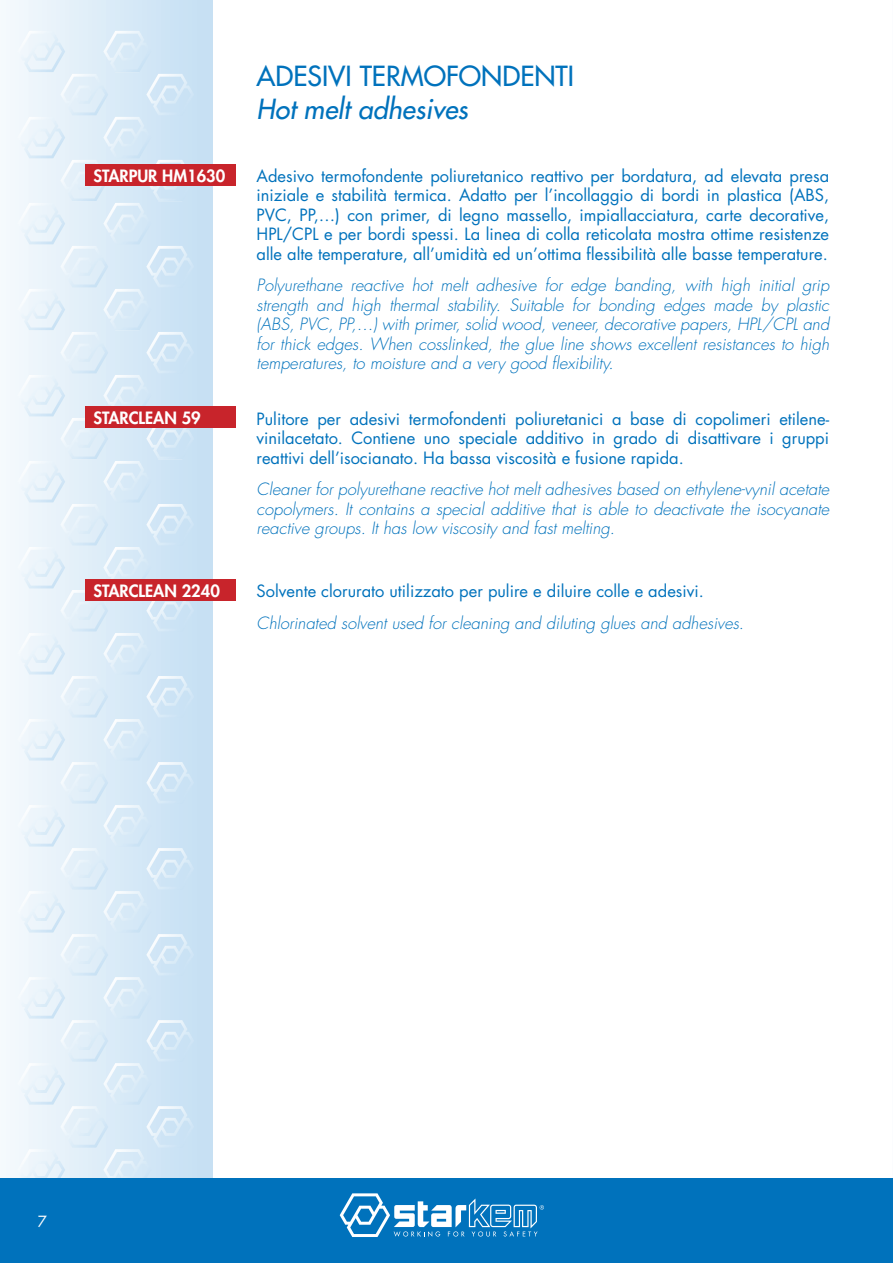
<style>
.page{position:relative;width:893px;height:1263px;background:#fff}
.page>*{position:absolute;margin:0;border:0;box-sizing:border-box;transform-origin:0 0}
.t1{font:500 27px "Futura Std";color:#0072bc}
.t2{font:italic 500 27px "Futura Std";color:#0072bc}
.t3{font:16.5px/19.5px "Futura Std";color:#0072bc;text-align:justify}
.t4{font:italic 300 16.5px/19.5px "Futura Std";color:#0072bc;text-align:justify}
.t5{font:800 16.5px "Futura Std";color:#fff}
.t6{font:15px "Futura Std";color:#fff}
</style>
<div class="page">
<hr style="left:892px;top:0;width:1px;height:1263px;background:#f8fafd">
<div style="left:0;top:0;width:25px;height:1263px;background:#f6fafd"></div>
<div style="left:15px;top:0;width:28px;height:1263px;background:#f2f8fc"></div>
<div style="left:29px;top:0;width:28px;height:1263px;background:#eef5fb"></div>
<div style="left:47px;top:0;width:28px;height:1263px;background:#eaf3fa"></div>
<div style="left:65px;top:0;width:28px;height:1263px;background:#e6f1f9"></div>
<div style="left:79px;top:0;width:28px;height:1263px;background:#e2eff9"></div>
<div style="left:97px;top:0;width:28px;height:1263px;background:#deedf8"></div>
<div style="left:111px;top:0;width:28px;height:1263px;background:#daebf8"></div>
<div style="left:129px;top:0;width:28px;height:1263px;background:#d6e9f7"></div>
<div style="left:147px;top:0;width:28px;height:1263px;background:#d2e6f6"></div>
<div style="left:161px;top:0;width:28px;height:1263px;background:#cee4f5"></div>
<div style="left:179px;top:0;width:28px;height:1263px;background:#cae2f5"></div>
<div style="left:197px;top:0;width:15px;height:1263px;background:#c7e0f3"></div>
<img style="left:25px;top:31px;width:40px;height:41px">
<img style="left:61px;top:74px;width:47px;height:41px">
<img style="left:103px;top:31px;width:44px;height:41px">
<img style="left:146px;top:74px;width:45px;height:41px">
<img style="left:25px;top:117px;width:40px;height:41px">
<img style="left:61px;top:160px;width:47px;height:41px">
<img style="left:103px;top:117px;width:44px;height:41px">
<img style="left:146px;top:160px;width:48px;height:40px">
<img style="left:25px;top:203px;width:40px;height:41px">
<img style="left:61px;top:246px;width:47px;height:41px">
<img style="left:103px;top:203px;width:44px;height:41px">
<img style="left:146px;top:246px;width:44px;height:41px">
<img style="left:25px;top:289px;width:40px;height:41px">
<img style="left:61px;top:332px;width:47px;height:41px">
<img style="left:103px;top:289px;width:44px;height:41px">
<img style="left:146px;top:332px;width:45px;height:41px">
<img style="left:25px;top:375px;width:40px;height:41px">
<img style="left:61px;top:418px;width:47px;height:41px">
<img style="left:103px;top:375px;width:48px;height:32px">
<img style="left:146px;top:428px;width:45px;height:30px">
<img style="left:25px;top:461px;width:40px;height:41px">
<img style="left:61px;top:504px;width:47px;height:41px">
<img style="left:103px;top:461px;width:44px;height:41px">
<img style="left:146px;top:504px;width:44px;height:41px">
<img style="left:25px;top:547px;width:40px;height:41px">
<img style="left:61px;top:590px;width:47px;height:41px">
<img style="left:103px;top:547px;width:48px;height:33px">
<img style="left:146px;top:601px;width:44px;height:30px">
<img style="left:25px;top:633px;width:40px;height:41px">
<img style="left:61px;top:676px;width:47px;height:41px">
<img style="left:104px;top:633px;width:43px;height:41px">
<img style="left:146px;top:676px;width:44px;height:41px">
<img style="left:25px;top:719px;width:40px;height:41px">
<img style="left:61px;top:762px;width:47px;height:41px">
<img style="left:104px;top:719px;width:43px;height:41px">
<img style="left:146px;top:762px;width:44px;height:41px">
<img style="left:25px;top:805px;width:40px;height:41px">
<img style="left:61px;top:848px;width:47px;height:41px">
<img style="left:104px;top:805px;width:42px;height:41px">
<img style="left:146px;top:848px;width:44px;height:41px">
<img style="left:24px;top:891px;width:41px;height:41px">
<img style="left:61px;top:934px;width:47px;height:41px">
<img style="left:104px;top:891px;width:43px;height:41px">
<img style="left:146px;top:934px;width:44px;height:41px">
<img style="left:24px;top:977px;width:41px;height:41px">
<img style="left:61px;top:1020px;width:47px;height:41px">
<img style="left:104px;top:977px;width:43px;height:41px">
<img style="left:146px;top:1020px;width:44px;height:41px">
<img style="left:25px;top:1063px;width:40px;height:41px">
<img style="left:61px;top:1106px;width:47px;height:41px">
<img style="left:104px;top:1063px;width:42px;height:41px">
<img style="left:146px;top:1106px;width:44px;height:41px">
<img style="left:17px;top:1149px;width:48px;height:30px">
<img style="left:103px;top:1149px;width:48px;height:30px">
<hr style="left:892px;top:1179px;width:1px;height:84px;background:#0072bc">
<div style="left:0;top:1179px;width:892px;height:84px;background:#0072bc"></div>
<svg style="left:340px;top:1193px;width:204px;height:44px"></svg>
<div style="left:85px;top:165px;width:150px;height:21px;background:#c8242b"></div>
<div style="left:85px;top:407px;width:150px;height:21px;background:#c8242b"></div>
<div style="left:85px;top:580px;width:150px;height:21px;background:#c8242b"></div>
<p class="t5" style="left:94px;top:165px;width:133px">STARPUR HM1630</p>
<p class="t5" style="left:94px;top:407px;width:109px">STARCLEAN 59</p>
<p class="t5" style="left:94px;top:580px;width:128px">STARCLEAN 2240</p>
<h1 class="t1" style="left:257px;top:59px;width:319px">ADESIVI TERMOFONDENTI</h1>
<h1 class="t2" style="left:257px;top:92px;width:213px">Hot melt adhesives</h1>
<p class="t3" style="left:257px;top:166px;width:574px">Adesivo termofondente poliuretanico reattivo per bordatura, ad elevata presa iniziale e stabilità termica. Adatto per l’incollaggio di bordi in plastica (ABS, PVC, PP,…) con primer, di legno massello, impiallacciatura, carte decorative, HPL/CPL e per bordi spessi. La linea di colla reticolata mostra ottime resistenze alle alte temperature, all’umidità ed un’ottima flessibilità alle basse temperature.</p>
<p class="t4" style="left:257px;top:276px;width:574px">Polyurethane reactive hot melt adhesive for edge banding, with high initial grip strength and high thermal stability. Suitable for bonding edges made by plastic (ABS, PVC, PP,…) with primer, solid wood, veneer, decorative papers, HPL/CPL and for thick edges. When cosslinked, the glue line shows excellent resistances to high temperatures, to moisture and a very good flexibility.</p>
<p class="t3" style="left:257px;top:409px;width:574px">Pulitore per adesivi termofondenti poliuretanici a base di copolimeri etilene&shy;vinilacetato. Contiene uno speciale additivo in grado di disattivare i gruppi reattivi dell’isocianato. Ha bassa viscosità e fusione rapida.</p>
<p class="t4" style="left:257px;top:480px;width:574px">Cleaner for polyurethane reactive hot melt adhesives based on ethylene-vynil acetate copolymers. It contains a special additive that is able to deactivate the isocyanate reactive groups. It has low viscosity and fast melting.</p>
<p class="t3" style="left:257px;top:581px;width:449px">Solvente clorurato utilizzato per pulire e diluire colle e adesivi.</p>
<p class="t4" style="left:257px;top:613px;width:489px">Chlorinated solvent used for cleaning and diluting glues and adhesives.</p>
<p class="t6" style="left:38px;top:1211px;width:11px">7</p>
</div>
